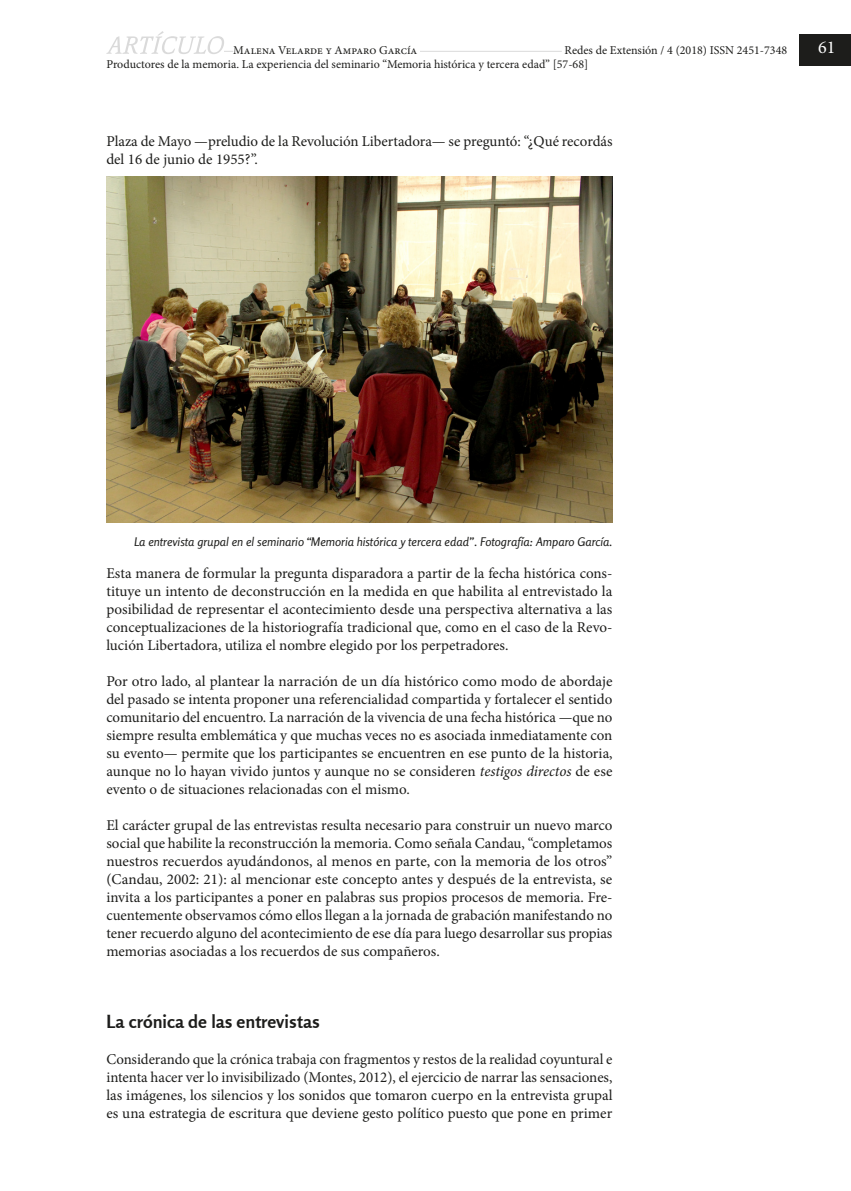
<style>
.page{position:relative;width:851px;height:1191px;background:#fff}
.page>*{position:absolute;margin:0;border:0;box-sizing:border-box;transform-origin:0 0}
.Art____Subtítulo{font:700 18px "Rosario";color:#1d1d1b}
.t1{font:18px "Minion Pro";color:#fff}
.Art____Texto_princip{font:15px/18px "Minion Pro";letter-spacing:-.005em;color:#1d1d1b;text-align:justify}
.t2{font:12px "Minion Pro";color:#1d1d1b}
.Art____Fuente_cuadro{font:italic 12px "Rosario";color:#1d1d1b}
.s1{font-style:italic}
</style>
<div class="page">
<hr style="left:106px;top:51px;width:546px;height:1px;background:#dadada">
<div style="left:561px;top:43px;width:226px;height:15px;background:#fff"></div>
<div style="left:799px;top:35px;width:51px;height:31px;background:#1d1d1b"></div>
<div style="left:233px;top:43px;width:187px;height:15px;background:#fff"></div>
<svg style="left:106px;top:31px;width:118px;height:23px"></svg>
<img style="left:106px;top:176px;width:506px;height:346px">
<p class="t2" style="left:233px;top:42px;width:186px">Malena Velarde y Amparo García</p>
<p class="t2" style="left:564px;top:42px;width:224px">Redes de Extensión / 4 (2018) ISSN 2451-7348</p>
<p class="t1" style="left:818px;top:36px;width:19px">61</p>
<p class="t2" style="left:106px;top:56px;width:483px">Productores de la memoria. La experiencia del seminario “Memoria histórica y tercera edad” [57-68]</p>
<p class="Art____Texto_princip" style="left:106px;top:132px;width:507px">Plaza de Mayo —preludio de la Revolución Libertadora— se preguntó: “¿Qué recordás del 16 de junio de 1955?”.</p>
<p class="Art____Fuente_cuadro" style="left:134px;top:535px;width:480px">La entrevista grupal en el seminario “Memoria histórica y tercera edad”. Fotografía: Amparo García.</p>
<p class="Art____Texto_princip" style="left:106px;top:564px;width:507px">Esta manera de formular la pregunta disparadora a partir de la fecha histórica cons&shy;tituye un intento de deconstrucción en la medida en que habilita al entrevistado la posibilidad de representar el acontecimiento desde una perspectiva alternativa a las conceptualizaciones de la historiografía tradicional que, como en el caso de la Revo&shy;lución Libertadora, utiliza el nombre elegido por los perpetradores.</p>
<p class="Art____Texto_princip" style="left:106px;top:672px;width:508px">Por otro lado, al plantear la narración de un día histórico como modo de abordaje del pasado se intenta proponer una referencialidad compartida y fortalecer el sentido comunitario del encuentro. La narración de la vivencia de una fecha histórica —que no siempre resulta emblemática y que muchas veces no es asociada inmediatamente con su evento— permite que los participantes se encuentren en ese punto de la historia, aunque no lo hayan vivido juntos y aunque no se consideren <span class="s1">testigos directos</span> de ese evento o de situaciones relacionadas con el mismo.</p>
<p class="Art____Texto_princip" style="left:106px;top:816px;width:507px">El carácter grupal de las entrevistas resulta necesario para construir un nuevo marco social que habilite la reconstrucción la memoria. Como señala Candau, “completamos nuestros recuerdos ayudándonos, al menos en parte, con la memoria de los otros” (Candau, 2002: 21): al mencionar este concepto antes y después de la entrevista, se invita a los participantes a poner en palabras sus propios procesos de memoria. Fre&shy;cuentemente observamos cómo ellos llegan a la jornada de grabación manifestando no tener recuerdo alguno del acontecimiento de ese día para luego desarrollar sus propias memorias asociadas a los recuerdos de sus compañeros.</p>
<p class="Art____Subtítulo" style="left:106px;top:1010px;width:215px">La crónica de las entrevistas</p>
<p class="Art____Texto_princip" style="left:106px;top:1050px;width:507px">Considerando que la crónica trabaja con fragmentos y restos de la realidad coyuntural e intenta hacer ver lo invisibilizado (Montes, 2012), el ejercicio de narrar las sensaciones, las imágenes, los silencios y los sonidos que tomaron cuerpo en la entrevista grupal es una estrategia de escritura que deviene gesto político puesto que pone en primer</p>
</div>
